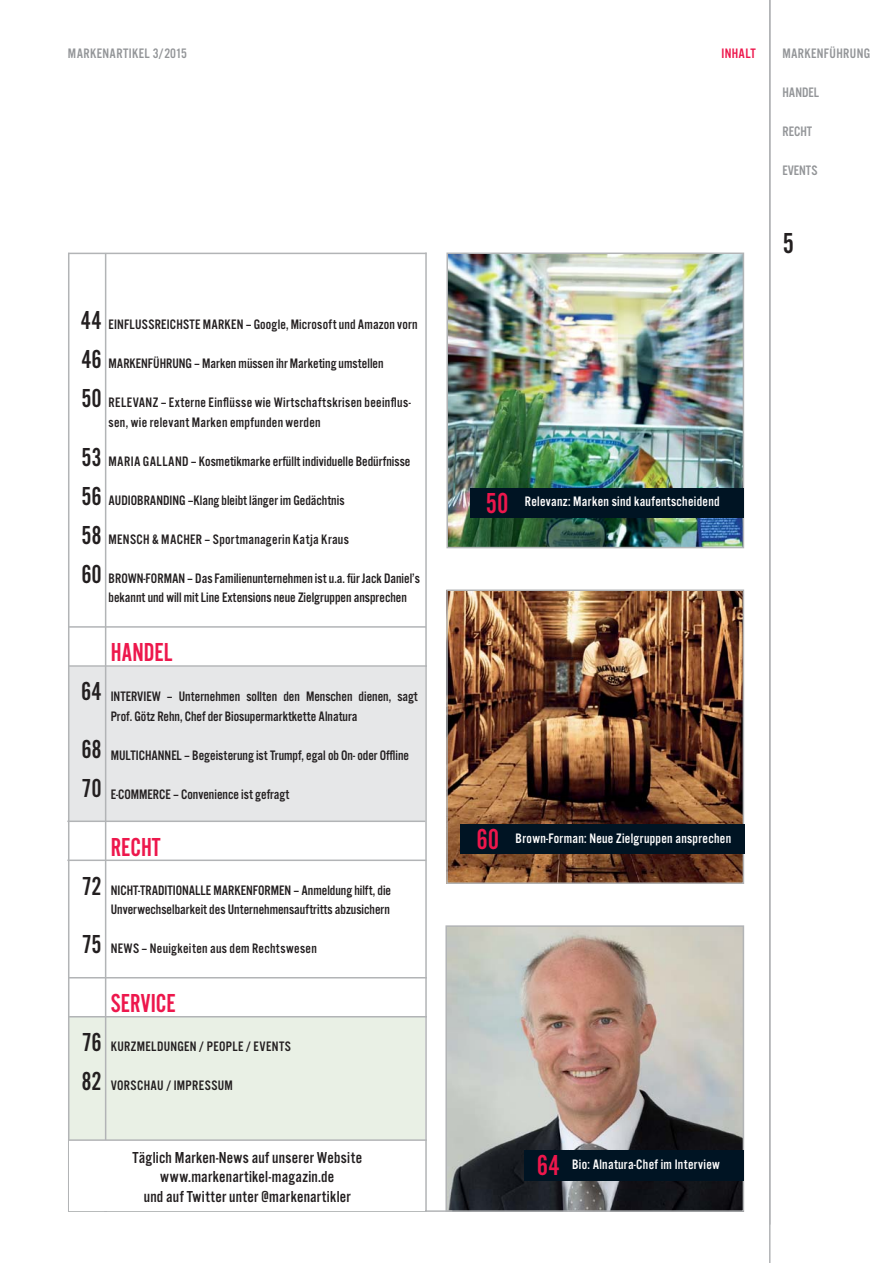
<style>
.page{position:relative;width:893px;height:1263px;background:#fff}
.page>*{position:absolute;margin:0;border:0;box-sizing:border-box;transform-origin:0 0}
.t1{font:30px "Alternate Got No 2 D";color:#ed174c}
.t2{font:30px "Alternate Got No 2 D";color:#231f20}
.t3{font:27px/39px "Alternate Got No 2 D";color:#231f20}
.t4{font:27px "Alternate Got No 2 D";color:#ed174c}
.t5{font:16.5px/19.5px "Alternate Got No 3 D";letter-spacing:.015em;color:#231f20;text-align:center}
.t6{font:14.25px/19.5px "Alternate Got No 3 D";color:#231f20}
.t7{font:14.25px/19.5px "Alternate Got No 3 D";letter-spacing:.03em;color:#231f20}
.t8{font:14.25px "Alternate Got No 3 D";letter-spacing:.02em;color:#fff}
.t9{font:14.25px "Alternate Got No 3 D";letter-spacing:.02em;color:#231f20}
.t10{font:14.25px "Alternate Got No 3 D";letter-spacing:.025em;color:#939598}
.t11{font:14.25px "Alternate Got No 3 D";letter-spacing:.025em;color:#231f20}
.t12{font:14.25px "Alternate Got No 3 D";letter-spacing:.025em;color:#ed174c}
.s1{font-family:"Alternate Got No 2 D";font-size:30px;color:#ed174c}
</style>
<div class="page">
<hr style="left:769px;top:0;width:1px;height:1263px;background:#b2b4b6">
<img style="left:67px;top:252px;width:678px;height:960px">
<div style="left:524px;top:1150px;width:220px;height:30px;background:#001423"></div>
<div style="left:460px;top:824px;width:284px;height:30px;background:#001423"></div>
<div style="left:470px;top:488px;width:274px;height:29px;background:#001423"></div>
<hr style="left:68px;top:253px;width:358px;height:1px;background:#b2b4b6">
<hr style="left:69px;top:626px;width:357px;height:2px;background:#b2b4b6">
<hr style="left:69px;top:665px;width:358px;height:2px;background:#b2b4b6">
<hr style="left:67px;top:821px;width:358px;height:1px;background:#b2b4b6">
<hr style="left:67px;top:860px;width:359px;height:1px;background:#b2b4b6">
<hr style="left:69px;top:977px;width:358px;height:2px;background:#b2b4b6">
<hr style="left:69px;top:1016px;width:358px;height:2px;background:#b2b4b6">
<hr style="left:68px;top:253px;width:1px;height:959px;background:#b2b4b6">
<div style="left:69px;top:1140px;width:356px;height:70px;background:#fff"></div>
<hr style="left:68px;top:1139px;width:359px;height:2px;background:#b2b4b6">
<p class="t10" style="left:68px;top:48px;width:120px">MARKENARTIKEL 3/ 2015</p>
<p class="t12" style="left:721px;top:48px;width:36px">INHALT</p>
<p class="t10" style="left:782px;top:48px;width:89px">MARKENFÜHRUNG</p>
<p class="t10" style="left:782px;top:87px;width:38px">HANDEL</p>
<p class="t10" style="left:782px;top:126px;width:31px">RECHT</p>
<p class="t10" style="left:782px;top:165px;width:37px">EVENTS</p>
<h2 class="t3" style="left:81px;top:303px;width:22px;text-align:justify">44<br>46<br>50</h2>
<h2 class="t3" style="left:81px;top:440px;width:22px;text-align:justify">53<br>56<br>58<br>60</h2>
<p class="t6" style="left:109px;top:316px;width:310px">EINFLUSSREICHSTE MARKEN – Google, Microsoft und Amazon vorn</p>
<p class="t6" style="left:109px;top:355px;width:277px">MARKENFÜHRUNG – Marken müssen ihr Marketing umstellen</p>
<p class="t7" style="left:109px;top:394px;width:304px">RELEVANZ – Externe Einflüsse wie Wirtschaftskrisen beeinflus&shy;sen, wie relevant Marken empfunden werden</p>
<p class="t6" style="left:109px;top:453px;width:303px">MARIA GALLAND – Kosmetikmarke erfüllt individuelle Bedürfnisse</p>
<p class="t6" style="left:109px;top:492px;width:237px">AUDIOBRANDING –Klang bleibt länger im Gedächtnis</p>
<p class="t11" style="left:109px;top:534px;width:242px">MENSCH &amp; MACHER – Sportmanagerin Katja Kraus</p>
<p class="t6" style="left:109px;top:570px;width:313px">BROWN-FORMAN – Das Familienunternehmen ist u.a. für Jack Daniel’s bekannt und will mit Line Extensions neue Zielgruppen ansprechen</p>
<h2 class="t4" style="left:111px;top:643px;width:63px">HANDEL</h2>
<p class="t6" style="left:111px;top:688px;width:309px">INTERVIEW – Unternehmen sollten den Menschen dienen, sagt<br>Prof. Götz Rehn, Chef der Biosupermarktkette Alnatura</p>
<p class="t6" style="left:111px;top:747px;width:300px">MULTICHANNEL – Begeisterung ist Trumpf, egal ob On- oder Offline</p>
<p class="t6" style="left:111px;top:786px;width:180px">E-COMMERCE – Convenience ist gefragt</p>
<h2 class="t4" style="left:111px;top:838px;width:52px">RECHT</h2>
<p class="t6" style="left:111px;top:882px;width:282px">NICHT-TRADITIONALLE MARKENFORMEN – Anmeldung hilft, die<br>Unverwechselbarkeit des Unternehmensauftritts abzusichern</p>
<p class="t9" style="left:111px;top:944px;width:208px">NEWS – Neuigkeiten aus dem Rechtswesen</p>
<h2 class="t4" style="left:111px;top:994px;width:67px">SERVICE</h2>
<p class="t7" style="left:111px;top:1038px;width:182px">KURZMELDUNGEN / PEOPLE / EVENTS</p>
<p class="t9" style="left:111px;top:1080px;width:124px">VORSCHAU / IMPRESSUM</p>
<h2 class="t3" style="left:81px;top:664px;width:22px;line-height:58.5px">64<br>68</h2>
<h2 class="t3" style="left:81px;top:771px;width:22px">70</h2>
<h2 class="t3" style="left:82px;top:859px;width:22px;line-height:58.5px">72<br>75</h2>
<h2 class="t3" style="left:81px;top:1025px;width:22px">76<br>82</h2>
<p class="t5" style="left:133px;top:1149px;width:231px">Täglich Marken-News auf unserer Website www.markenartikel-magazin.de<br>und auf Twitter unter @markenartikler</p>
<h1 class="t2" style="left:783px;top:233px;width:13px">5</h1>
<h1 class="t1" style="left:486px;top:493px;width:24px">50</h1>
<p class="t8" style="left:525px;top:497px;width:196px">Relevanz: Marken sind kaufentscheidend</p>
<p class="t8" style="left:476px;top:834px;width:256px"><span class="s1">60</span> Brown-Forman: Neue Zielgruppen ansprechen</p>
<h1 class="t1" style="left:537px;top:1155px;width:25px">64</h1>
<p class="t8" style="left:572px;top:1160px;width:149px">Bio: Alnatura-Chef im Interview</p>
</div>
